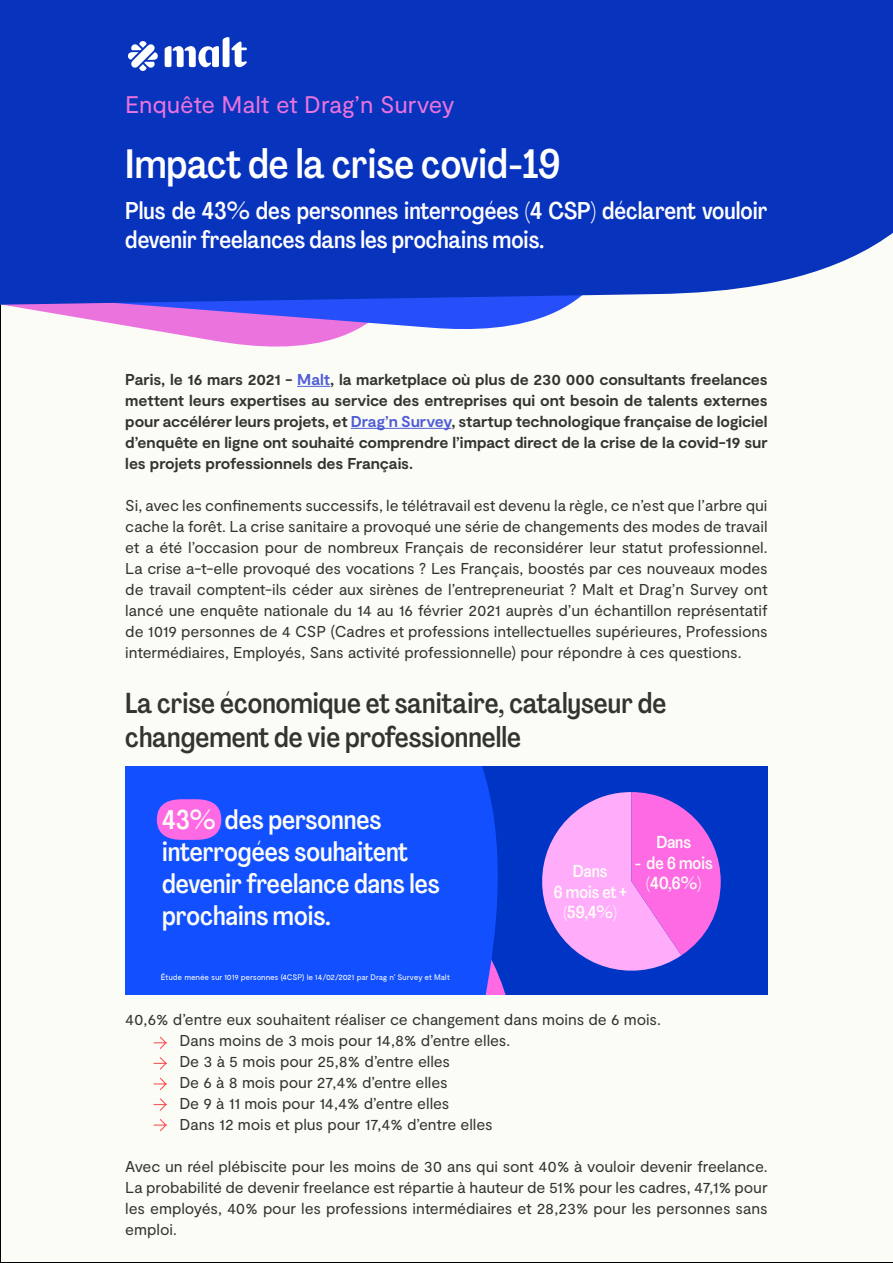
<style>
.page{position:relative;width:893px;height:1263px;background:#fff}
.page>*{position:absolute;margin:0;border:0;box-sizing:border-box;transform-origin:0 0}
.t1{font:500 40.5px "Agrandir Tight";color:#fff}
.t2{font:500 28.5px/34.2px "Agrandir Tight";color:#333330}
.t3{font:500 26.7px/32.1px "Agrandir Tight";color:#fcfcf7}
.t4{font:500 24px/28.8px "Agrandir Tight";color:#fff}
.t5{font:24px "Moderat";letter-spacing:-.005em;color:#eb73de}
.t6{font:500 17.1px/20.5px "Agrandir Tight";color:#fcfcf7;text-align:center}
.t7{font:15.75px/21px "Moderat";letter-spacing:-.005em;color:#333330;text-align:justify}
.t8{font:700 15.75px/21px "Moderat";letter-spacing:-.005em;color:#333330;text-align:justify}
.t9{font:8.1px "Moderat";letter-spacing:-.025em;color:#fcfcf7}
.s1{color:#4f5cd6}
</style>
<div class="page">
<div style="left:1px;top:1px;width:891px;height:1261px;background:#fcfcf7"></div>
<svg style="left:0;top:334px;width:347px;height:20px"></svg>
<svg style="left:0;top:318px;width:540px;height:16px"></svg>
<svg style="left:0;top:0;width:893px;height:318px;background:#153dc1"></svg>
<hr style="left:297px;top:386px;width:33px;height:1px;background:#4f5cd6">
<hr style="left:351px;top:428px;width:100px;height:1px;background:#4f5cd6">
<svg style="left:128px;top:41px;width:30px;height:30px"></svg>
<svg style="left:165px;top:37px;width:82px;height:30px"></svg>
<div style="left:125px;top:766px;width:643px;height:228px;background:#0034c5"></div>
<div style="left:125px;top:766px;width:381px;height:228px;background:#1250ff"></div>
<svg style="left:157px;top:799px;width:64px;height:41px;background:#dd66e7"></svg>
<svg style="left:542px;top:792px;width:179px;height:179px"></svg>
<svg style="left:153px;top:1057px;width:14px;height:13px"></svg>
<svg style="left:153px;top:1036px;width:14px;height:13px"></svg>
<svg style="left:153px;top:1077px;width:14px;height:13px"></svg>
<svg style="left:153px;top:1098px;width:14px;height:13px"></svg>
<svg style="left:153px;top:1119px;width:14px;height:13px"></svg>
<h3 class="t5" style="left:125px;top:91px;width:331px">Enquête Malt et Drag’n Survey</h3>
<h1 class="t1" style="left:125px;top:139px;width:437px">Impact de la crise covid-19</h1>
<h3 class="t4" style="left:125px;top:196px;width:644px">Plus de 43% des personnes interrogées (4 CSP) déclarent vouloir devenir freelances dans les prochains mois.</h3>
<p class="t8" style="left:125px;top:370px;width:644px">Paris, le 16 mars 2021 - <span class="s1">Malt</span>, la marketplace où plus de 230 000 consultants freelances mettent leurs expertises au service des entreprises qui ont besoin de talents externes pour accélérer leurs projets, et <span class="s1">Drag’n Survey</span>, startup technologique française de logiciel d’enquête en ligne ont souhaité comprendre l’impact direct de la crise de la covid-19 sur les projets professionnels des Français.</p>
<p class="t7" style="left:125px;top:495px;width:644px">Si, avec les confinements successifs, le télétravail est devenu la règle, ce n’est que l’arbre qui cache la forêt. La crise sanitaire a provoqué une série de changements des modes de travail et a été l’occasion pour de nombreux Français de reconsidérer leur statut professionnel.<br>La crise a-t-elle provoqué des vocations ? Les Français, boostés par ces nouveaux modes de travail comptent-ils céder aux sirènes de l’entrepreneuriat ? Malt et Drag’n Survey ont lancé une enquête nationale du 14 au 16 février 2021 auprès d’un échantillon représentatif de 1019 personnes de 4 CSP (Cadres et professions intellectuelles supérieures, Professions intermédiaires, Employés, Sans activité professionnelle) pour répondre à ces questions.</p>
<h2 class="t2" style="left:125px;top:686px;width:543px">La crise économique et sanitaire, catalyseur de changement de vie professionnelle</h2>
<h3 class="t3" style="left:162px;top:803px;width:279px">43% des personnes interrogées souhaitent devenir freelance dans les prochains mois.</h3>
<p class="t9" style="left:161px;top:972px;width:291px">Étude menée sur 1019 personnes (4CSP) le 14/02/2021 par Drag n' Survey et Malt</p>
<p class="t6" style="left:554px;top:861px;width:75px">Dans<br>6 mois et + (59,4%)</p>
<p class="t6" style="left:656px;top:832px;width:36px">Dans</p>
<p class="t6" style="left:635px;top:852px;width:79px">- de 6 mois (40,6%)</p>
<p class="t7" style="left:179px;top:1010px;width:483px;text-align:left;text-indent:-54px">40,6% d’entre eux souhaitent réaliser ce changement dans moins de 6 mois.<br>Dans moins de 3 mois pour 14,8% d’entre elles.<br>De 3 à 5 mois pour 25,8% d’entre elles<br>De 6 à 8 mois pour 27,4% d’entre elles<br>De 9 à 11 mois pour 14,4% d’entre elles<br>Dans 12 mois et plus pour 17,4% d’entre elles</p>
<p class="t7" style="left:125px;top:1157px;width:644px">Avec un réel plébiscite pour les moins de 30 ans qui sont 40% à vouloir devenir freelance.<br>La probabilité de devenir freelance est répartie à hauteur de 51% pour les cadres, 47,1% pour les employés, 40% pour les professions intermédiaires et 28,23% pour les personnes sans emploi.</p>
</div>
